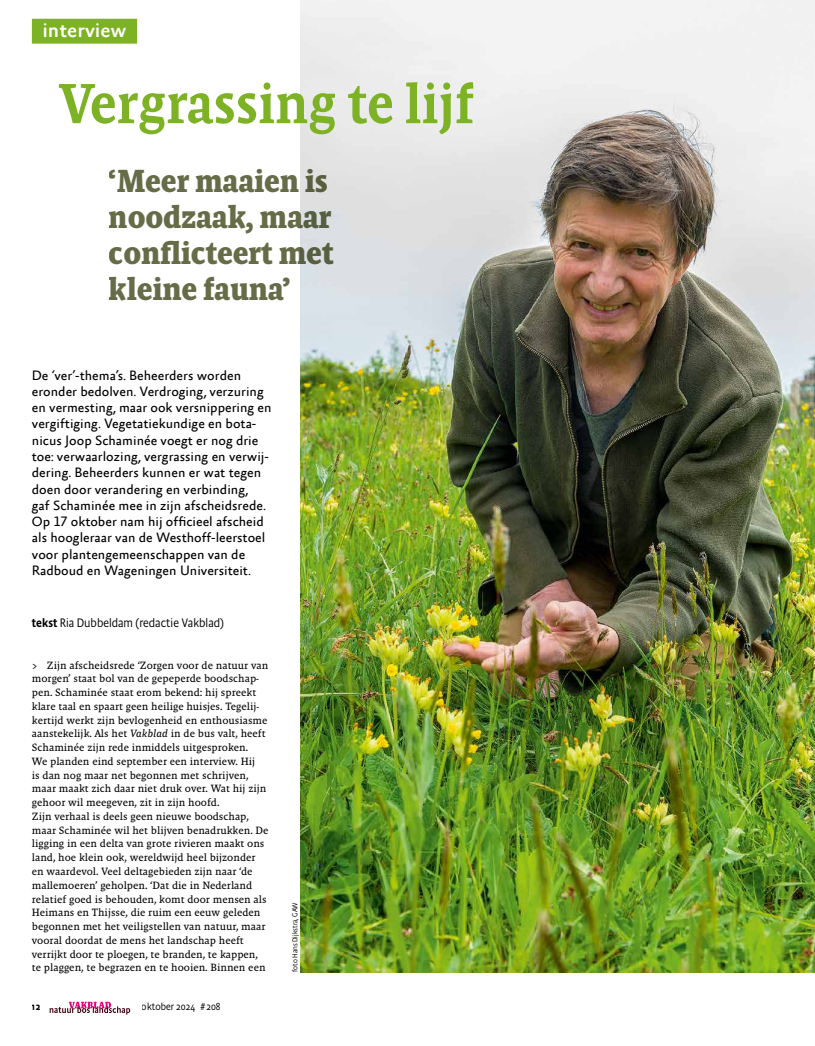
<style>
.page{position:relative;width:815px;height:1046px;background:#fff}
.page>*{position:absolute;margin:0;border:0;box-sizing:border-box;transform-origin:0 0}
.t1{font:500 57.38px "Absara Headline Pro";letter-spacing:-.01em;color:#7db225}
.t2{font:700 32.5px/36.2px "Absara Headline Pro";letter-spacing:-.01em;color:#666c48}
.t3{font:500 21px "Absara Sans Offc Pro";color:#fff}
.t4{font:13.75px/16.2px "Absara Sans Offc Pro";color:#000}
.t5{font:300 12.5px "Absara Sans Headline Pro";color:#000}
.t6{font:10.75px/13.8px "Malaga OT";color:#000}
.t7{font:300 10.38px "Absara Sans Headline Pro";color:#000}
.t8{font:500 10.38px "Absara Sans Headline Pro";color:#000}
.t9{font:300 7.5px "Absara Sans Headline Pro";color:#000}
.s1{font-weight:500}
.s2{font-style:italic}
</style>
<div class="page">
<img style="left:300px;top:0;width:515px;height:971px">
<div style="left:32px;top:19px;width:105px;height:25px;background:#7db225"></div>
<svg style="left:50px;top:1001px;width:80px;height:13px"></svg>
<h3 class="t3" style="left:42px;top:19px;width:86px">interview</h3>
<h1 class="t1" style="left:60px;top:69px;width:416px">Vergrassing te lijf</h1>
<h2 class="t2" style="left:109px;top:162px;width:226px">‘Meer maaien is noodzaak, maar conflicteert met kleine fauna’</h2>
<p class="t4" style="left:32px;top:367px;width:241px">De ‘ver’-thema’s. Beheerders worden eronder bedolven. Verdroging, verzuring en vermesting, maar ook versnippering en vergiftiging. Vegetatiekundige en bota&shy;nicus Joop Schaminée voegt er nog drie toe: verwaarlozing, vergrassing en verwij&shy;dering. Beheerders kunnen er wat tegen doen door verandering en verbinding,<br>gaf Schaminée mee in zijn afscheidsrede.<br>Op 17 oktober nam hij officieel afscheid als hoogleraar van de Westhoff-leerstoel voor plantengemeenschappen van de Radboud en Wageningen Universiteit.</p>
<p class="t5" style="left:32px;top:615px;width:194px"><span class="s1">tekst</span> Ria Dubbeldam (redactie Vakblad)</p>
<p class="t6" style="left:32px;top:658px;width:238px">&gt; Zijn afscheidsrede ‘Zorgen voor de natuur van morgen’ staat bol van de gepeperde boodschap&shy;pen. Schaminée staat erom bekend: hij spreekt klare taal en spaart geen heilige huisjes. Tegelij&shy;kertijd werkt zijn bevlogenheid en enthousiasme aanstekelijk. Als het <span class="s2">Vakblad</span> in de bus valt, heeft Schaminée zijn rede inmiddels uitgesproken.<br>We planden eind september een interview. Hij<br>is dan nog maar net begonnen met schrijven, maar maakt zich daar niet druk over. Wat hij zijn gehoor wil meegeven, zit in zijn hoofd.<br>Zijn verhaal is deels geen nieuwe boodschap, maar Schaminée wil het blijven benadrukken. De ligging in een delta van grote rivieren maakt ons land, hoe klein ook, wereldwijd heel bijzonder en waardevol. Veel deltagebieden zijn naar ‘de mallemoeren’ geholpen. ‘Dat die in Nederland relatief goed is behouden, komt door mensen als Heimans en Thijsse, die ruim een eeuw geleden begonnen met het veiligstellen van natuur, maar vooral doordat de mens het landschap heeft verrijkt door te ploegen, te branden, te kappen, te plaggen, te begrazen en te hooien. Binnen een</p>
<p class="t8" style="left:32px;top:999px;width:10px">12</p>
<p class="t7" style="left:142px;top:999px;width:80px">oktober 2024 # 208</p>
<p class="t9" style="left:291px;top:971px;width:71px;rotate:-90deg">foto Hans Dijkstra, GAW</p>
</div>
